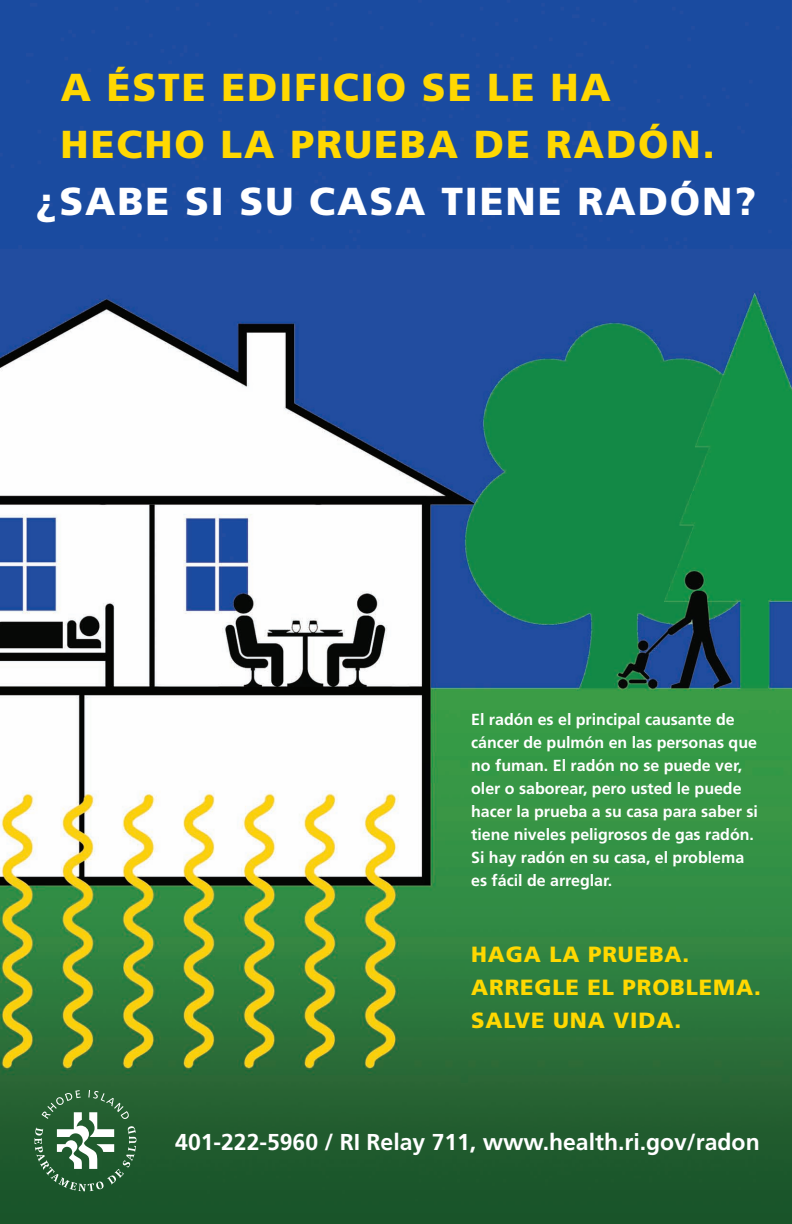
<style>
.page{position:relative;width:792px;height:1224px;background:#fff}
.page>*{position:absolute;margin:0;border:0;box-sizing:border-box;transform-origin:0 0}
.t1{font:900 39px/57px "Frutiger";letter-spacing:.05em;color:#ffd801}
.t2{font:900 39px "Frutiger";letter-spacing:.05em;color:#fff}
.t3{font:700 23px "Frutiger";color:#fff}
.t4{font:900 22px/33px "Frutiger";letter-spacing:.04em;color:#ffd801}
.t5{font:700 16px/23px "Frutiger";color:#fff}
</style>
<div class="page">
<img style="left:0;top:0;width:792px;height:1224px">
<svg style="left:35px;top:1090px;width:101px;height:101px;background:#487954"></svg>
<h1 class="t1" style="left:61px;top:62px;width:656px">A ÉSTE EDIFICIO SE LE HA<br>HECHO LA PRUEBA DE RADÓN.</h1>
<h1 class="t2" style="left:36px;top:186px;width:722px">¿SABE SI SU CASA TIENE RADÓN?</h1>
<p class="t5" style="left:471px;top:709px;width:288px">El radón es el principal causante de cáncer de pulmón en las personas que no fuman. El radón no se puede ver, oler o saborear, pero usted le puede hacer la prueba a su casa para saber si tiene niveles peligrosos de gas radón.<br>Si hay radón en su casa, el problema es fácil de arreglar.</p>
<h3 class="t4" style="left:471px;top:939px;width:291px">HAGA LA PRUEBA.<br>ARREGLE EL PROBLEMA.<br>SALVE UNA VIDA.</h3>
<h2 class="t3" style="left:175px;top:1133px;width:586px">401-222-5960 / RI Relay 711, www.health.ri.gov/radon</h2>
</div>
